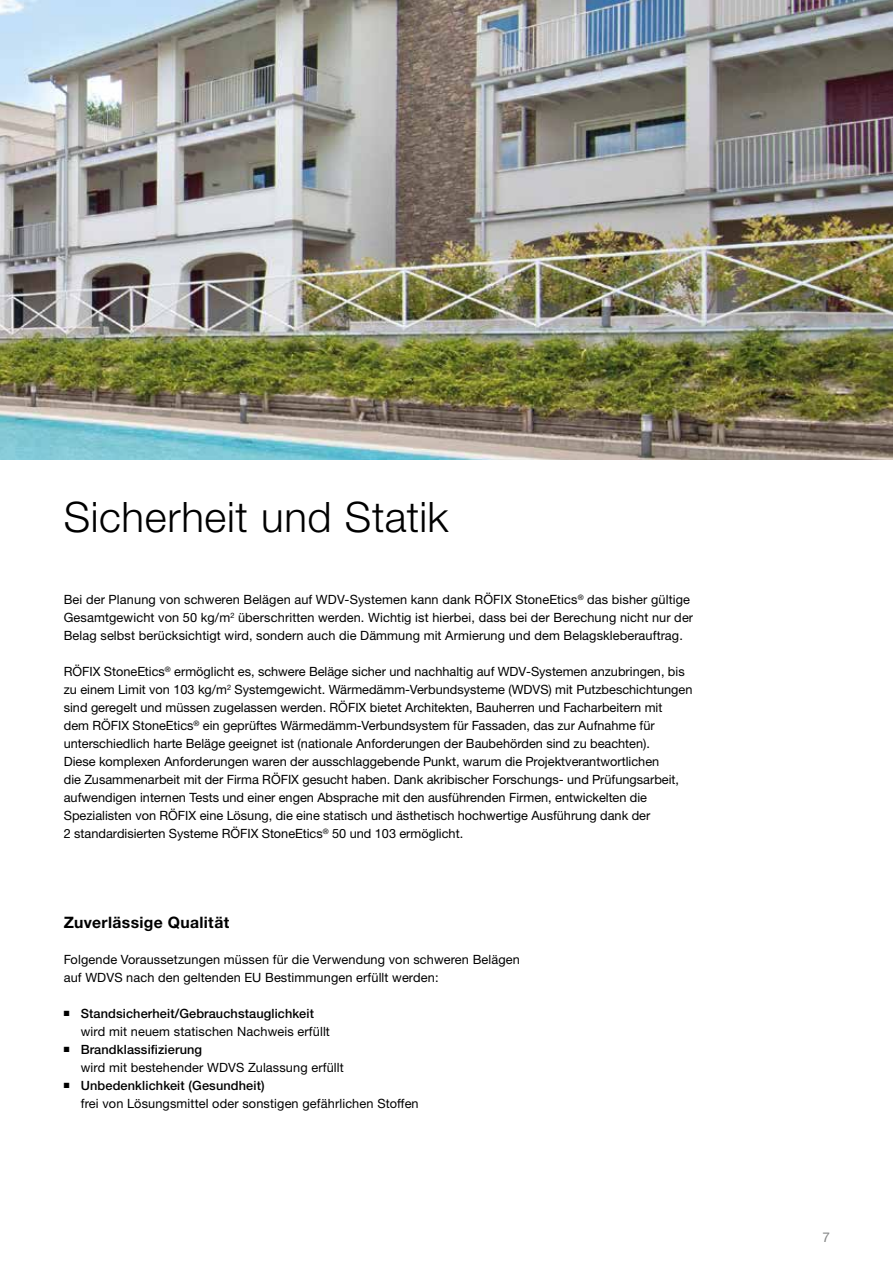
<style>
.page{position:relative;width:893px;height:1263px;background:#fff}
.page>*{position:absolute;margin:0;border:0;box-sizing:border-box;transform-origin:0 0}
.t1{font:300 42px "Helvetica Neue LTW1 G";letter-spacing:.015em;color:#000}
.t2{font:700 15.75px "Helvetica Neue LTW1 G";letter-spacing:.025em;color:#000}
.t3{font:13.5px "Helvetica Neue LTW1 G";color:#848686}
.t4{font:12.75px/18px "Helvetica Neue LTW1 G";color:#000}
.t5{font:500 12.75px/18px "Helvetica Neue LTW1 G";letter-spacing:.01em;color:#000}
.s1{font-weight:400}
.s2{font-weight:500}
</style>
<div class="page">
<img style="left:0;top:0;width:893px;height:460px">
<h1 class="t1" style="left:64px;top:491px;width:386px">Sicherheit und Statik</h1>
<p class="t4" style="left:64px;top:590px;width:631px">Bei der Planung von schweren Belägen auf WDV-Systemen kann dank RÖFIX StoneEtics<sup>®</sup> das bisher gültige<br>Gesamtgewicht von 50 kg/m<sup>2</sup> überschritten werden. Wichtig ist hierbei, dass bei der Berechung nicht nur der<br>Belag selbst berücksichtigt wird, sondern auch die Dämmung mit Armierung und dem Belagskleberauftrag.</p>
<p class="t4" style="left:64px;top:662px;width:630px">RÖFIX StoneEtics<sup>®</sup> ermöglicht es, schwere Beläge sicher und nachhaltig auf WDV-Systemen anzubringen, bis zu einem Limit von 103 kg/m<sup>2</sup> Systemgewicht. Wärmedämm-Verbundsysteme (WDVS) mit Putzbeschichtungen sind geregelt und müssen zugelassen werden. RÖFIX bietet Architekten, Bauherren und Facharbeitern mit<br>dem RÖFIX StoneEtics<sup>®</sup> ein geprüftes Wärmedämm-Verbundsystem für Fassaden, das zur Aufnahme für unterschiedlich harte Beläge geeignet ist (nationale Anforderungen der Baubehörden sind zu beachten).<br>Diese komplexen Anforderungen waren der ausschlaggebende Punkt, warum die Projektverantwortlichen<br>die Zusammenarbeit mit der Firma RÖFIX gesucht haben. Dank akribischer Forschungs- und Prüfungsarbeit, aufwendigen internen Tests und einer engen Absprache mit den ausführenden Firmen, entwickelten die Spezialisten von RÖFIX eine Lösung, die eine statisch und ästhetisch hochwertige Ausführung dank der<br>2 standardisierten Systeme RÖFIX StoneEtics<sup>®</sup> 50 und 103 ermöglicht.</p>
<p class="t2" style="left:64px;top:912px;width:167px">Zuverlässige Qualität</p>
<p class="t4" style="left:64px;top:950px;width:458px">Folgende Voraussetzungen müssen für die Verwendung von schweren Belägen auf WDVS nach den geltenden EU Bestimmungen erfüllt werden:</p>
<p class="t5" style="left:81px;top:1004px;width:251px;text-indent:-17px">■ Standsicherheit/Gebrauchstauglichkeit <span class="s1">wird mit neuem statischen Nachweis erfüllt</span></p>
<p class="t4" style="left:81px;top:1040px;width:265px;text-indent:-17px">■ <span class="s2">Brandklassifizierung<br></span>wird mit bestehender WDVS Zulassung erfüllt</p>
<p class="t4" style="left:81px;top:1076px;width:339px;text-indent:-17px">■ <span class="s2">Unbedenklichkeit (Gesundheit)<br></span>frei von Lösungsmittel oder sonstigen gefährlichen Stoffen</p>
<p class="t3" style="left:822px;top:1228px;width:9px">7</p>
</div>
